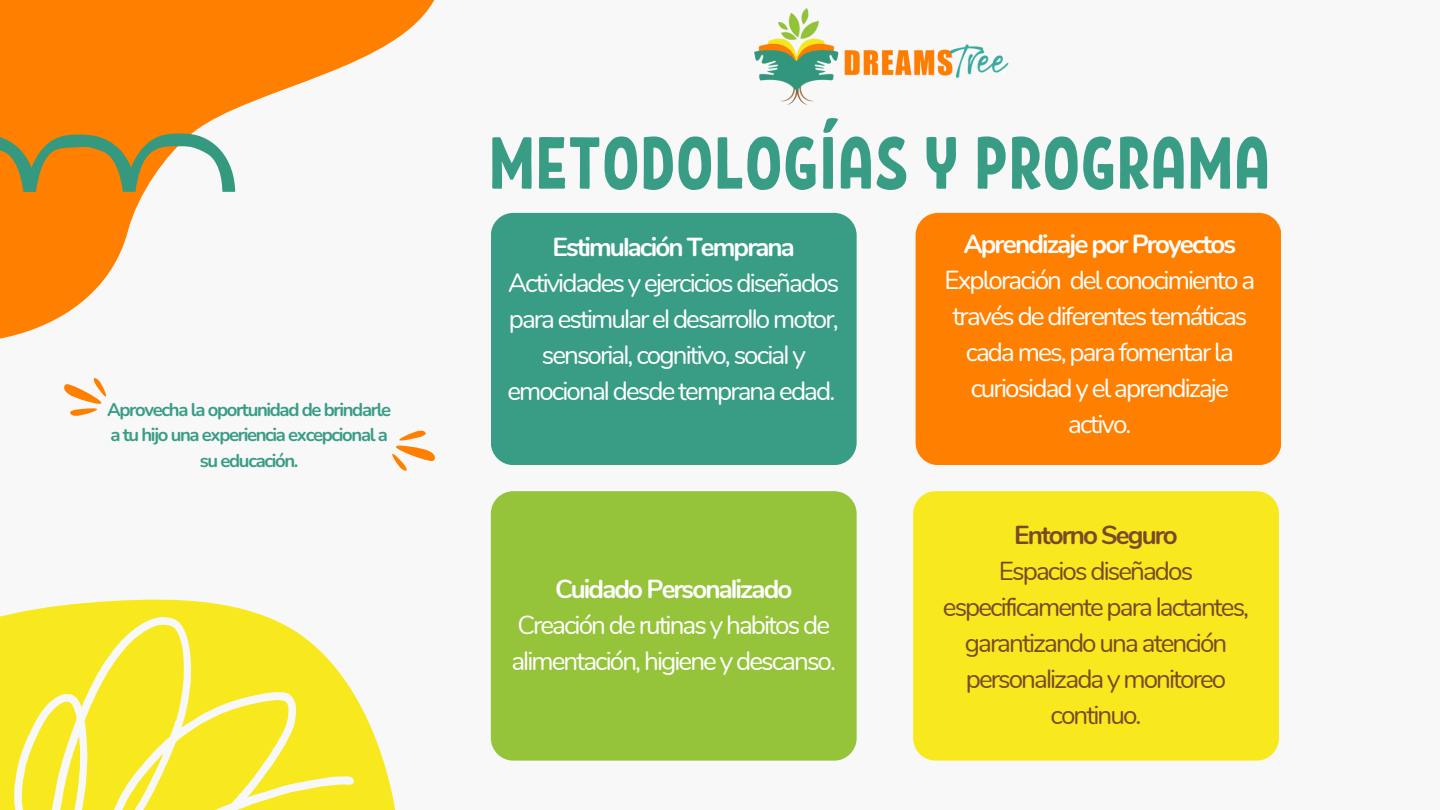
<style>
.page{position:relative;width:1440px;height:810px;background:#f8f8f8}
.page>*{position:absolute;margin:0;border:0;box-sizing:border-box;transform-origin:0 0}
.t1{font:73.5px "RF Krabuler";color:#399d86}
.t2{font:26px/36px "Nunito";letter-spacing:-.075em;color:#fff;text-align:center}
.t3{font:26px/36px "Nunito";letter-spacing:-.075em;color:#7a4a26;text-align:center}
.t4{font:700 18.5px/25.5px "Nunito";letter-spacing:-.075em;color:#399d86;text-align:center}
.s1{font-weight:700}
</style>
<div class="page">
<svg style="left:0;top:0;width:435px;height:339px"></svg>
<svg style="left:0;top:132px;width:235px;height:60px"></svg>
<svg style="left:0;top:599px;width:396px;height:211px"></svg>
<svg style="left:14px;top:617px;width:341px;height:193px;fill:#f8e91f"></svg>
<div style="left:491px;top:213px;width:365px;height:252px;background:#399d86;border-radius:22px"></div>
<div style="left:491px;top:491px;width:366px;height:270px;background:#95c33a;border-radius:22px"></div>
<div style="left:916px;top:213px;width:365px;height:252px;background:#ff7f00;border-radius:22px"></div>
<div style="left:913px;top:491px;width:366px;height:270px;background:#f8e91f;border-radius:22px"></div>
<img style="left:754px;top:8px;width:255px;height:97px">
<div style="left:837px;top:82px;width:172px;height:27px;background:#f8f8f8;border-radius:13px"></div>
<svg style="left:392px;top:430px;width:43px;height:41px"></svg>
<svg style="left:64px;top:378px;width:43px;height:38px"></svg>
<p class="t4" style="left:107px;top:397px;width:286px">Aprovecha la oportunidad de brindarle a tu hijo una experiencia excepcional a su educación.</p>
<p class="t1" style="left:489px;top:115px;width:783px">METODOLOGÍAS Y PROGRAMA</p>
<p class="t2" style="left:507px;top:230px;width:333px"><span class="s1">Estimulación Temprana<br></span>Actividades y ejercicios diseñados para estimular el desarrollo motor, sensorial, cognitivo, social y emocional desde temprana edad.</p>
<p class="t2" style="left:511px;top:571px;width:326px"><span class="s1">Cuidado Personalizado<br></span>Creación de rutinas y habitos de alimentación, higiene y descanso.</p>
<p class="t2" style="left:945px;top:226px;width:312px"><span class="s1">Aprendizaje por Proyectos<br></span>Exploración del conocimiento a través de diferentes temáticas cada mes, para fomentar la curiosidad y el aprendizaje activo.</p>
<p class="t3" style="left:943px;top:517px;width:308px"><span class="s1">Entorno Seguro<br></span>Espacios diseñados especificamente para lactantes, garantizando una atención personalizada y monitoreo continuo.</p>
</div>
